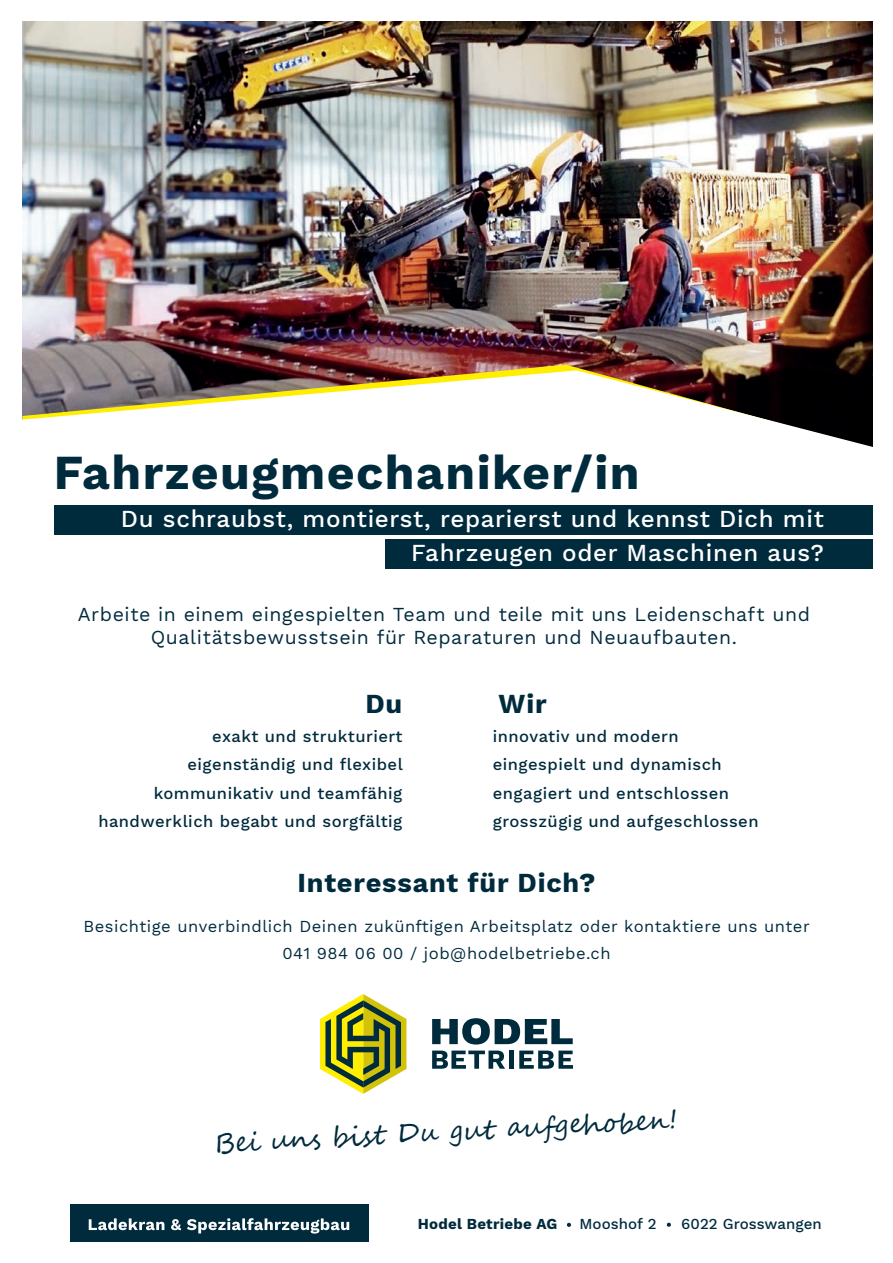
<style>
.page{position:relative;width:893px;height:1263px;background:#fff}
.page>*{position:absolute;margin:0;border:0;box-sizing:border-box;transform-origin:0 0}
.t1{font:700 48px "Work Sans";letter-spacing:.03em;color:#002b3d}
.t2{font:27px "Segoe Script";color:#002b3d}
.t3{font:700 27px "Work Sans";letter-spacing:.03em;color:#002b3d}
.t4{font:500 24px/34.5px "Work Sans";letter-spacing:.03em;color:#fff;text-align:right}
.t5{font:19.5px/23.4px "Work Sans";letter-spacing:.025em;color:#002b3d;text-align:center}
.t6{font:500 16.5px/28.5px "Work Sans";letter-spacing:.03em;color:#002b3d;text-align:right}
.t7{font:16.5px/27px "Work Sans";letter-spacing:.03em;color:#002b3d;text-align:center}
.t8{font:500 15px "Work Sans";letter-spacing:.005em;color:#002b3d}
.t9{font:700 15px "Work Sans";letter-spacing:.02em;color:#002b3d}
</style>
<div class="page">
<img style="left:22px;top:21px;width:851px;height:344px">
<img style="left:22px;top:365px;width:851px;height:5px">
<svg style="left:22px;top:370px;width:851px;height:77px"></svg>
<div style="left:54px;top:505px;width:819px;height:30px;background:#002b3d"></div>
<div style="left:385px;top:539px;width:488px;height:30px;background:#002b3d"></div>
<svg style="left:432px;top:1050px;width:73px;height:19px"></svg>
<div style="left:509px;top:1050px;width:5px;height:19px;background:#002b3d"></div>
<svg style="left:519px;top:1050px;width:54px;height:19px"></svg>
<svg style="left:432px;top:1018px;width:141px;height:26px"></svg>
<svg style="left:320px;top:994px;width:86px;height:100px"></svg>
<svg style="left:567px;top:1222px;width:4px;height:5px"></svg>
<svg style="left:667px;top:1222px;width:4px;height:5px"></svg>
<div style="left:70px;top:1205px;width:298px;height:37px;background:#002b3d"></div>
<svg style="left:89px;top:1218px;width:260px;height:15px"></svg>
<h1 class="t1" style="left:54px;top:445px;width:587px">Fahrzeugmechaniker/in</h1>
<h3 class="t4" style="left:121px;top:503px;width:704px">Du schraubst, montierst, reparierst und kennst Dich mit<br>Fahrzeugen oder Maschinen aus?</h3>
<p class="t5" style="left:78px;top:603px;width:734px">Arbeite in einem eingespielten Team und teile mit uns Leidenschaft und<br>Qualitätsbewusstsein für Reparaturen und Neuaufbauten.</p>
<h2 class="t3" style="left:365px;top:689px;width:38px">Du</h2>
<p class="t6" style="left:98px;top:723px;width:306px">exakt und strukturiert<br>eigenständig und flexibel kommunikativ und teamfähig handwerklich begabt und sorgfältig</p>
<h2 class="t3" style="left:499px;top:689px;width:50px">Wir</h2>
<p class="t6" style="left:493px;top:723px;width:267px;text-align:left">innovativ und modern eingespielt und dynamisch engagiert und entschlossen grosszügig und aufgeschlossen</p>
<h2 class="t3" style="left:298px;top:867px;width:299px">Interessant für Dich?</h2>
<p class="t7" style="left:84px;top:913px;width:728px">Besichtige unverbindlich Deinen zukünftigen Arbeitsplatz oder kontaktiere uns unter<br>041 984 06 00 / job@hodelbetriebe.ch</p>
<h2 class="t2" style="left:213px;top:1121px;width:465px;rotate:-3deg">Bei uns bist Du gut aufgehoben!</h2>
<p class="t9" style="left:418px;top:1215px;width:141px">Hodel Betriebe AG</p>
<p class="t8" style="left:580px;top:1215px;width:79px">Mooshof 2</p>
<p class="t8" style="left:681px;top:1215px;width:142px">6022 Grosswangen</p>
</div>
